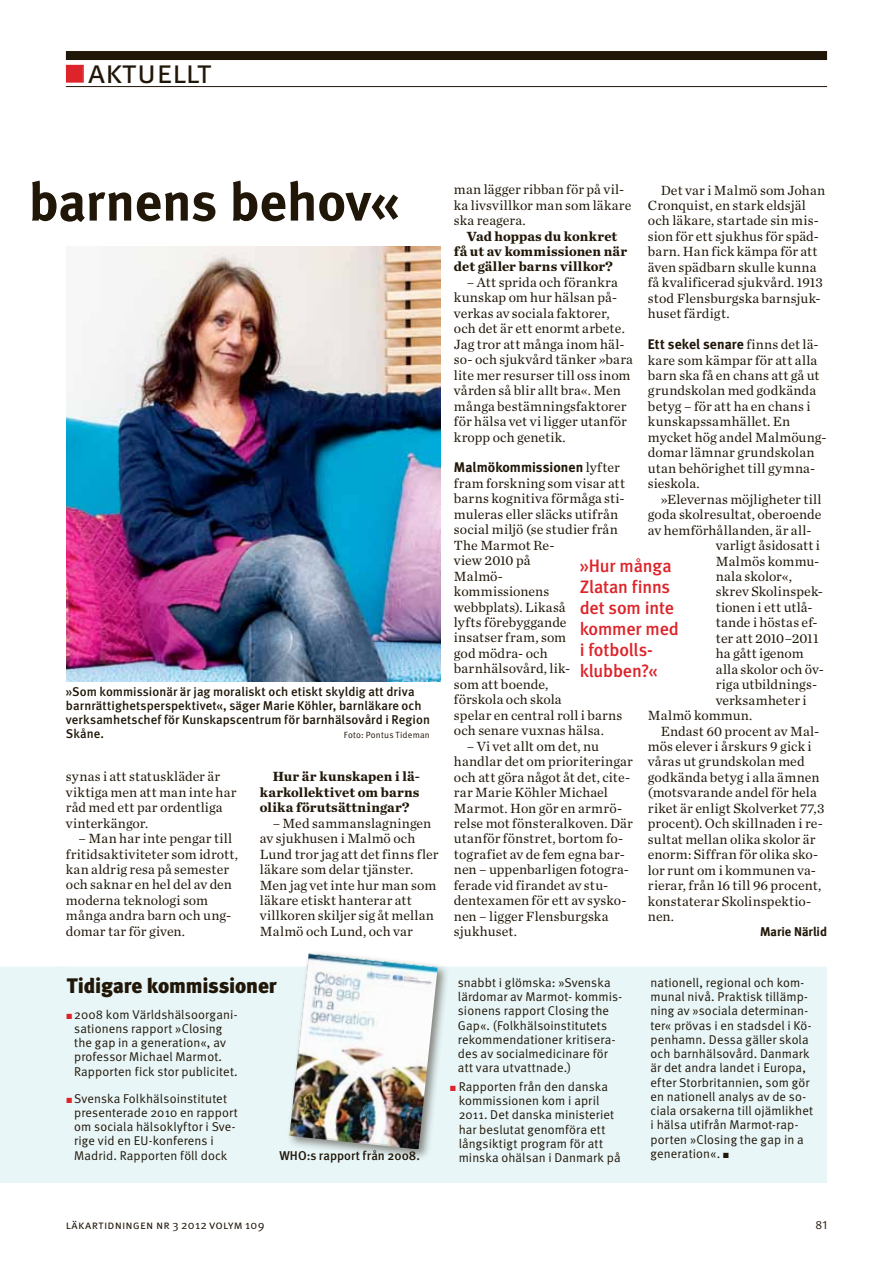
<style>
.page{position:relative;width:893px;height:1263px;background:#fff}
.page>*{position:absolute;margin:0;border:0;box-sizing:border-box;transform-origin:0 0}
.t1{font:54px "Meta LT Bold";letter-spacing:-.005em;color:#211709}
.t2{font:33px "Meta LT Normal Small Caps";color:#211709}
.t3{font:21px "Meta LT Black";letter-spacing:-.01em;color:#211709}
.t4{font:18px/21px "Meta LT Medium";letter-spacing:-.01em;color:#dc242a}
.t5{font:13.95px/15.5px "Chronicle LT Text";letter-spacing:.01em;color:#211709}
.t6{font:700 13.95px/15.5px "Chronicle LT Text";letter-spacing:.005em;color:#211709;text-align:justify}
.t7{font:13.95px "Meta LT Bold";letter-spacing:.005em;color:#211709}
.t8{font:12.75px/14.2px "Meta LT Normal";letter-spacing:.01em;color:#211709}
.t9{font:12.75px/14.2px "Meta LT Medium";letter-spacing:.005em;color:#211709}
.t10{font:12.75px "Meta LT Bold";color:#211709}
.t11{font:12px "Meta LT Normal Small Caps";letter-spacing:.02em;color:#211709}
.t12{font:12px "Meta LT Normal Utilities";color:#211709}
.t13{font:9px "Meta LT Normal";letter-spacing:.02em;color:#211709}
.s1{color:#dc242a}
.s2{font-family:"Chronicle LT Text"}
</style>
<div class="page">
<div style="left:0;top:967px;width:56px;height:216px;background:#e8f6f8"></div>
<div style="left:57px;top:967px;width:769px;height:215px;background:#e8f6f8"></div>
<div style="left:56px;top:967px;width:771px;height:216px;border:2px solid #e8f6f8"></div>
<div style="left:66px;top:51px;width:761px;height:9px;background:#211709"></div>
<hr style="left:66px;top:86px;width:761px;height:1px;background:#211709">
<div style="left:66px;top:65px;width:18px;height:18px;border:2px solid #dc242a"></div>
<img style="left:67px;top:246px;width:373px;height:435px">
<div style="left:285px;top:949px;width:164px;height:212px;background:#211709;opacity:.5"></div>
<img style="left:289px;top:953px;width:149px;height:196px">
<h2 class="t2" style="left:66px;top:52px;width:147px"><span class="s1">■</span> aktuellt</h2>
<h1 class="t1" style="left:29px;top:170px;width:372px">barnens behov«</h1>
<p class="t9" style="left:66px;top:684px;width:366px">»Som kommissionär är jag moraliskt och etiskt skyldig att driva barnrättighetsperspektivet«, säger Marie Köhler, barnläkare och verksamhetschef för Kunskapscentrum för barnhälsovård i Region Skåne.</p>
<p class="t13" style="left:344px;top:730px;width:87px">Foto: Pontus Tideman</p>
<p class="t5" style="left:66px;top:769px;width:172px">synas i att statuskläder är viktiga men att man inte har råd med ett par ordentliga vinterkängor.</p>
<p class="t5" style="left:66px;top:830px;width:174px;text-indent:13px">– Man har inte pengar till fritidsaktiviteter som idrott, kan aldrig resa på semester och saknar en hel del av den moderna teknologi som många andra barn och ung&shy;domar tar för given.</p>
<p class="t6" style="left:260px;top:768px;width:161px;text-indent:13px">Hur är kunskapen i lä&shy;karkollektivet om barns olika förutsättningar?</p>
<p class="t5" style="left:260px;top:815px;width:180px;text-indent:13px">– Med sammanslagningen av sjukhusen i Malmö och<br>Lund tror jag att det finns fler läkare som delar tjänster.<br>Men jag vet inte hur man som läkare etiskt hanterar att villkoren skiljer sig åt mellan<br>Malmö och Lund, och var</p>
<p class="t5" style="left:454px;top:182px;width:179px">man lägger ribban för på vil&shy;ka livsvillkor man som läkare ska reagera.</p>
<p class="t6" style="left:454px;top:228px;width:175px;text-align:left;text-indent:13px">Vad hoppas du konkret få ut av kommissionen när det gäller barns villkor?</p>
<p class="t5" style="left:454px;top:274px;width:181px;text-indent:13px">– Att sprida och förankra kunskap om hur hälsan på&shy;verkas av sociala faktorer, och det är ett enormt arbete.<br>Jag tror att många inom häl&shy;so- och sjukvård tänker »bara lite mer resurser till oss inom vården så blir allt bra«. Men många bestämningsfaktorer för hälsa vet vi ligger utanför kropp och genetik.</p>
<p class="t7" style="left:454px;top:459px;width:167px">Malmökommissionen <span class="s2">lyfter</span></p>
<p class="t5" style="left:454px;top:475px;width:173px">fram forskning som visar att barns kognitiva förmåga sti&shy;muleras eller släcks utifrån social miljö (se studier från<br>The Marmot Re-<br>view 2010 på<br>Malmö-<br>kommissionens<br>webbplats). Likaså<br>lyfts förebyggande<br>insatser fram, som<br>god mödra- och barnhälsovård, lik-<br>som att boende,<br>förskola och skola<br>spelar en central roll i barns och senare vuxnas hälsa.</p>
<p class="t5" style="left:454px;top:738px;width:181px;text-indent:13px">– Vi vet allt om det, nu handlar det om prioriteringar och att göra något åt det, cite&shy;rar Marie Köhler Michael<br>Marmot. Hon gör en armrö&shy;relse mot fönsteralkoven. Där utanför fönstret, bortom fo&shy;tografiet av de fem egna bar&shy;nen – uppenbarligen fotogra&shy;ferade vid firandet av stu&shy;dentexamen för ett av sysko&shy;nen – ligger Flensburgska sjukhuset.</p>
<p class="t5" style="left:648px;top:182px;width:179px;text-indent:13px">Det var i Malmö som Johan<br>Cronquist, en stark eldsjäl och läkare, startade sin mis&shy;sion för ett sjukhus för späd&shy;barn. Han fick kämpa för att även spädbarn skulle kunna få kvalificerad sjukvård. 1913 stod Flensburgska barnsjuk&shy;huset färdigt.</p>
<p class="t7" style="left:648px;top:336px;width:172px">Ett sekel senare <span class="s2">finns det lä-</span></p>
<p class="t5" style="left:648px;top:352px;width:180px">kare som kämpar för att alla barn ska få en chans att gå ut grundskolan med godkända betyg – för att ha en chans i kunskapssamhället. En mycket hög andel Malmöung&shy;domar lämnar grundskolan utan behörighet till gymna&shy;sieskola.</p>
<p class="t5" style="left:661px;top:491px;width:162px">»Elevernas möjligheter till</p>
<p class="t5" style="left:648px;top:507px;width:175px">goda skolresultat, oberoende</p>
<p class="t5" style="left:648px;top:522px;width:165px">av hemförhållanden, är all-</p>
<p class="t5" style="left:716px;top:537px;width:106px">varligt åsidosatt i</p>
<p class="t5" style="left:716px;top:553px;width:105px">Malmös kommu-</p>
<p class="t5" style="left:716px;top:568px;width:78px">nala skolor«,</p>
<p class="t5" style="left:716px;top:584px;width:109px">skrev Skolinspek-</p>
<p class="t5" style="left:716px;top:599px;width:98px">tionen i ett utlå-</p>
<p class="t5" style="left:716px;top:615px;width:103px">tande i höstas ef-</p>
<p class="t5" style="left:716px;top:630px;width:105px">ter att 2010–2011</p>
<p class="t5" style="left:716px;top:646px;width:89px">ha gått igenom</p>
<p class="t5" style="left:716px;top:661px;width:110px">alla skolor och öv-</p>
<p class="t5" style="left:716px;top:677px;width:103px">riga utbildnings-</p>
<p class="t5" style="left:716px;top:692px;width:92px">verksamheter i</p>
<p class="t5" style="left:648px;top:707px;width:106px">Malmö kommun.</p>
<p class="t5" style="left:661px;top:723px;width:160px">Endast 60 procent av Mal-</p>
<p class="t5" style="left:648px;top:738px;width:165px">mös elever i årskurs 9 gick i</p>
<p class="t5" style="left:648px;top:754px;width:158px">våras ut grundskolan med</p>
<p class="t5" style="left:648px;top:769px;width:173px">godkända betyg i alla ämnen</p>
<p class="t5" style="left:648px;top:785px;width:170px">(motsvarande andel för hela</p>
<p class="t5" style="left:648px;top:800px;width:178px">riket är enligt Skolverket 77,3</p>
<p class="t5" style="left:648px;top:816px;width:177px">procent). Och skillnaden i re-</p>
<p class="t5" style="left:648px;top:831px;width:169px">sultat mellan olika skolor är</p>
<p class="t5" style="left:648px;top:847px;width:172px">enorm: Siffran för olika sko-</p>
<p class="t5" style="left:648px;top:862px;width:170px">lor runt om i kommunen va-</p>
<p class="t5" style="left:648px;top:878px;width:175px">rierar, från 16 till 96 procent,</p>
<p class="t5" style="left:648px;top:893px;width:165px">konstaterar Skolinspektio-</p>
<p class="t5" style="left:648px;top:908px;width:28px">nen.</p>
<p class="t10" style="left:760px;top:924px;width:68px">Marie Närlid</p>
<p class="t4" style="left:580px;top:555px;width:101px">»Hur många<br>Zlatan finns det som inte kommer med i fotbolls&shy;klubben?«</p>
<h3 class="t3" style="left:67px;top:973px;width:211px">Tidigare kommissioner</h3>
<p class="t8" style="left:74px;top:1007px;width:165px;text-indent:-8px"><span class="s1">■</span> 2008 kom Världshälsoorgani&shy;sationens rapport »Closing the gap in a generation«, av professor Michael Marmot.<br>Rapporten fick stor publicitet.</p>
<p class="t8" style="left:74px;top:1091px;width:165px;text-indent:-8px"><span class="s1">■</span> Svenska Folkhälsoinstitutet presenterade 2010 en rapport om sociala hälsoklyftor i Sve&shy;rige vid en EU-konferens i<br>Madrid. Rapporten föll dock</p>
<p class="t9" style="left:279px;top:1148px;width:142px">WHO:s rapport från 2008.</p>
<p class="t8" style="left:458px;top:975px;width:166px">snabbt i glömska: »Svenska lärdomar av Marmot- kommis&shy;sionens rapport Closing the<br>Gap«. (Folkhälsoinstitutets rekommendationer kritisera&shy;des av socialmedicinare för att vara utvattnade.)</p>
<p class="t8" style="left:459px;top:1079px;width:164px;text-indent:-8px"><span class="s1">■</span> Rapporten från den danska kommissionen kom i april<br>2011. Det danska ministeriet har beslutat genomföra ett långsiktigt program för att minska ohälsan i Danmark på</p>
<p class="t8" style="left:651px;top:975px;width:164px">nationell, regional och kom&shy;munal nivå. Praktisk tillämp&shy;ning av »sociala determinan&shy;ter« prövas i en stadsdel i Kö&shy;penhamn. Dessa gäller skola och barnhälsovård. Danmark är det andra landet i Europa, efter Storbritannien, som gör en nationell analys av de so&shy;ciala orsakerna till ojämlikhet i hälsa utifrån Marmot-rap&shy;porten »Closing the gap in a generation«. ■</p>
<p class="t11" style="left:66px;top:1218px;width:200px">läkartidningen nr 3 2012 volym 109</p>
<p class="t12" style="left:815px;top:1218px;width:13px">81</p>
</div>
